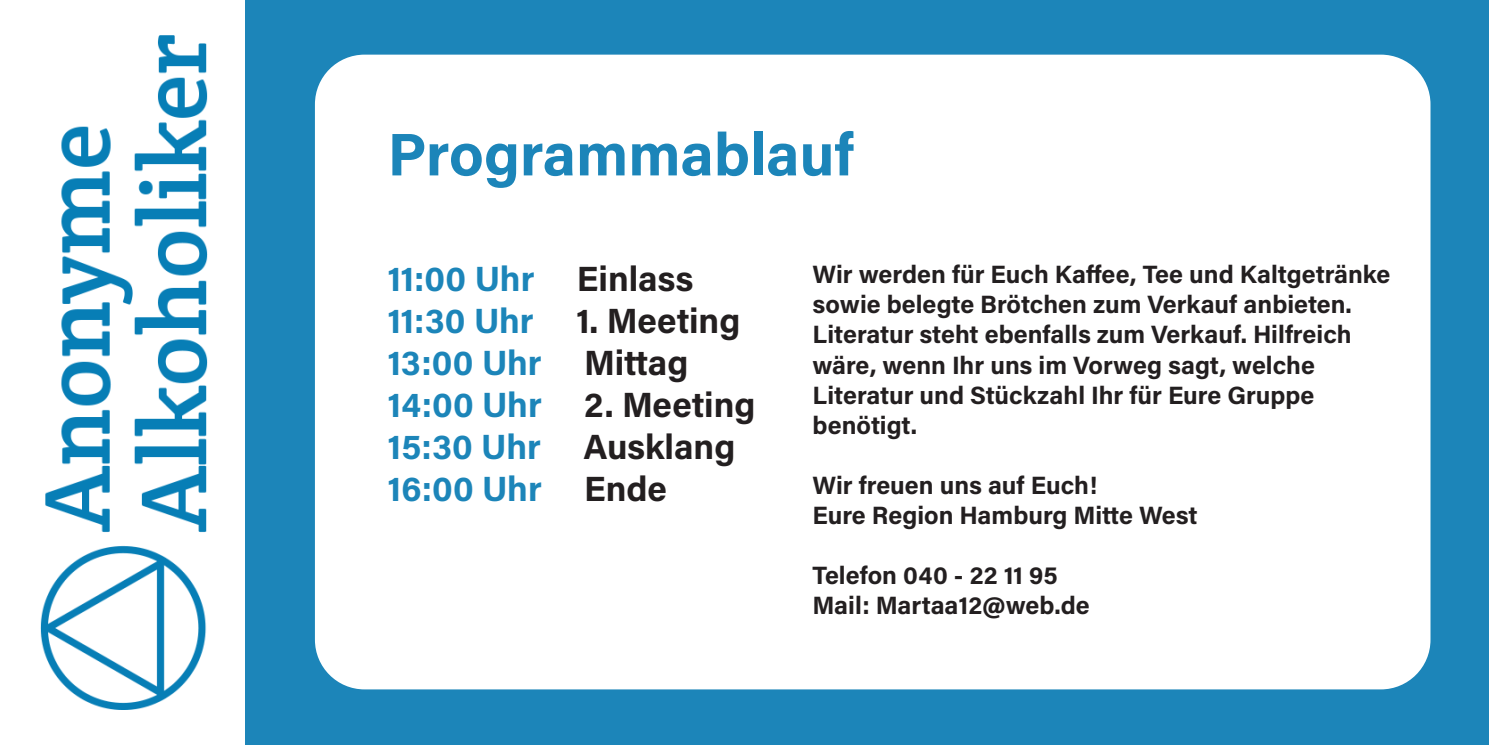
<style>
.page{position:relative;width:1489px;height:745px;background:#fff}
.page>*{position:absolute;margin:0;border:0;box-sizing:border-box;transform-origin:0 0}
.t1{font:700 60px "Acumin Pro";color:#1c85b9}
.t2{font:700 35px "Acumin Pro";color:#1c85b9}
.t3{font:700 35px "Acumin Pro";color:#231f20}
.t4{font:700 25px/30px "Acumin Pro";color:#231f20}
.s1{color:#231f20}
.s2{color:#1c85b9}
</style>
<div class="page">
<div style="left:245px;top:0;width:1243px;height:744px;background:#1c85b9"></div>
<div style="left:315px;top:55px;width:1115px;height:634px;background:#fff;border-radius:50px"></div>
<img style="left:41px;top:36px;width:166px;height:672px">
<p class="t1" style="left:387px;top:112px;width:468px">Programmablauf</p>
<p class="t2" style="left:387px;top:254px;width:307px">11:00 Uhr <span class="s1">Einlass</span></p>
<p class="t3" style="left:387px;top:296px;width:354px"><span class="s2">11:30 Uhr</span> 1. Meeting</p>
<p class="t2" style="left:387px;top:338px;width:302px">13:00 Uhr <span class="s1">Mittag</span></p>
<p class="t3" style="left:387px;top:380px;width:369px"><span class="s2">14:00 Uhr</span> 2. Meeting</p>
<p class="t2" style="left:387px;top:422px;width:349px">15:30 Uhr <span class="s1">Ausklang</span></p>
<p class="t2" style="left:387px;top:464px;width:281px">16:00 Uhr <span class="s1">Ende</span></p>
<p class="t4" style="left:812px;top:258px;width:579px">Wir werden für Euch Kaffee, Tee und Kaltgetränke sowie belegte Brötchen zum Verkauf anbieten.</p>
<p class="t4" style="left:812px;top:318px;width:540px">Literatur steht ebenfalls zum Verkauf. Hilfreich wäre, wenn Ihr uns im Vorweg sagt, welche</p>
<p class="t4" style="left:812px;top:378px;width:503px">Literatur und Stückzahl Ihr für Eure Gruppe</p>
<p class="t4" style="left:812px;top:408px;width:106px">benötigt.</p>
<p class="t4" style="left:812px;top:468px;width:286px">Wir freuen uns auf Euch!</p>
<p class="t4" style="left:812px;top:498px;width:386px">Eure Region Hamburg Mitte West</p>
<p class="t4" style="left:812px;top:558px;width:247px">Telefon 040 - 22 11 95</p>
<p class="t4" style="left:812px;top:588px;width:279px">Mail: Martaa12@web.de</p>
</div>
